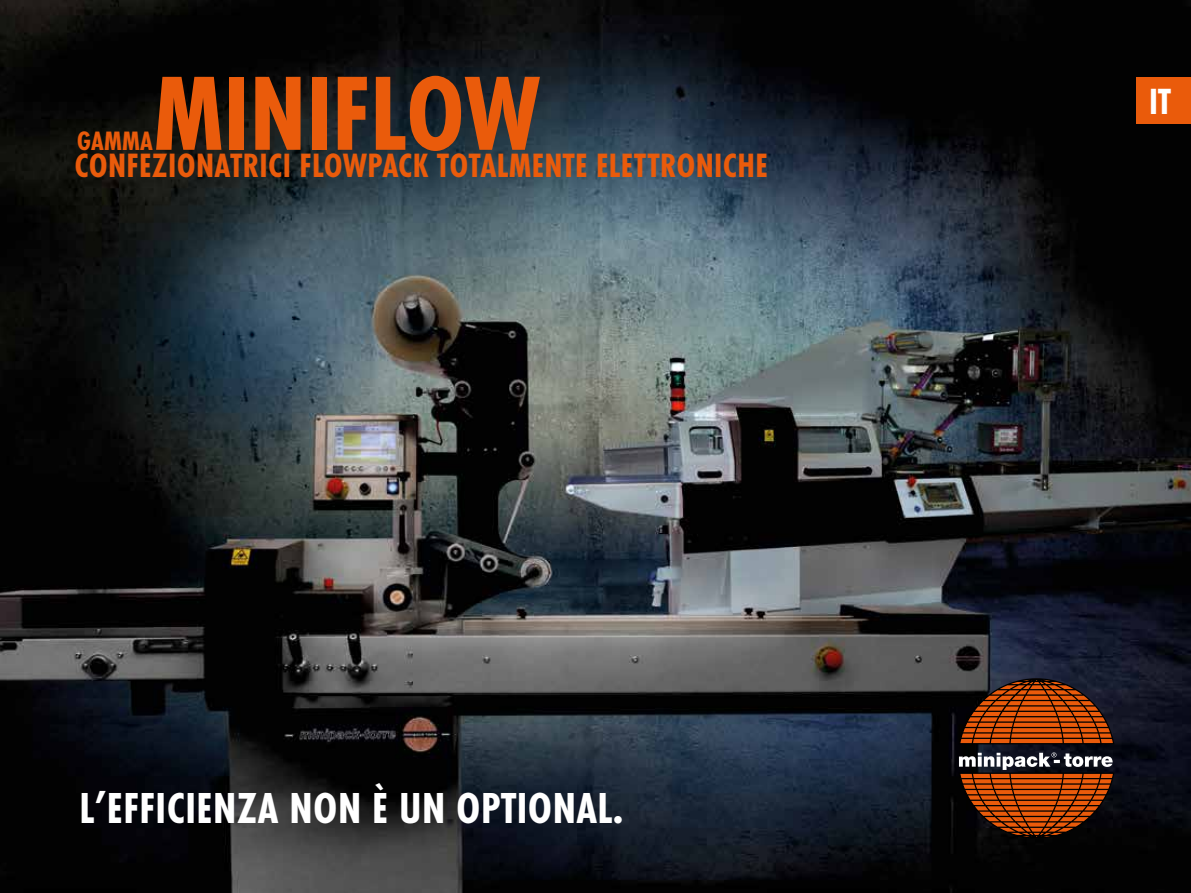
<style>
.page{position:relative;width:1191px;height:893px;background:#fff}
.page>*{position:absolute;margin:0;border:0;box-sizing:border-box;transform-origin:0 0}
.t1{font:700 109.35px "Futura PT Cond";color:#ea5b0b}
.t2{font:700 45px "Futura PT Cond";letter-spacing:.01em;color:#fff}
.t3{font:700 37.8px "Futura PT Cond";color:#fff}
.t4{font:700 34.95px "Futura PT Cond";letter-spacing:.01em;color:#ea5b0b}
.t5{font:700 27.6px "Futura PT Cond";letter-spacing:.01em;color:#ea5b0b}
</style>
<div class="page">
<img style="left:0;top:0;width:1191px;height:893px">
<div style="left:1136px;top:77px;width:55px;height:46px;background:#ea5b0b"></div>
<svg style="left:959px;top:678px;width:155px;height:66px;background:#7c3510"></svg>
<svg style="left:959px;top:752px;width:155px;height:87px;background:#6e381c"></svg>
<h1 class="t1" style="left:153px;top:50px;width:389px">MINIFLOW</h1>
<p class="t5" style="left:77px;top:125px;width:78px">GAMMA</p>
<p class="t4" style="left:74px;top:145px;width:695px">CONFEZIONATRICI FLOWPACK TOTALMENTE ELETTRONICHE</p>
<p class="t2" style="left:79px;top:782px;width:546px">L’EFFICIENZA NON È UN OPTIONAL.</p>
<p class="t3" style="left:1149px;top:80px;width:23px">IT</p>
</div>
